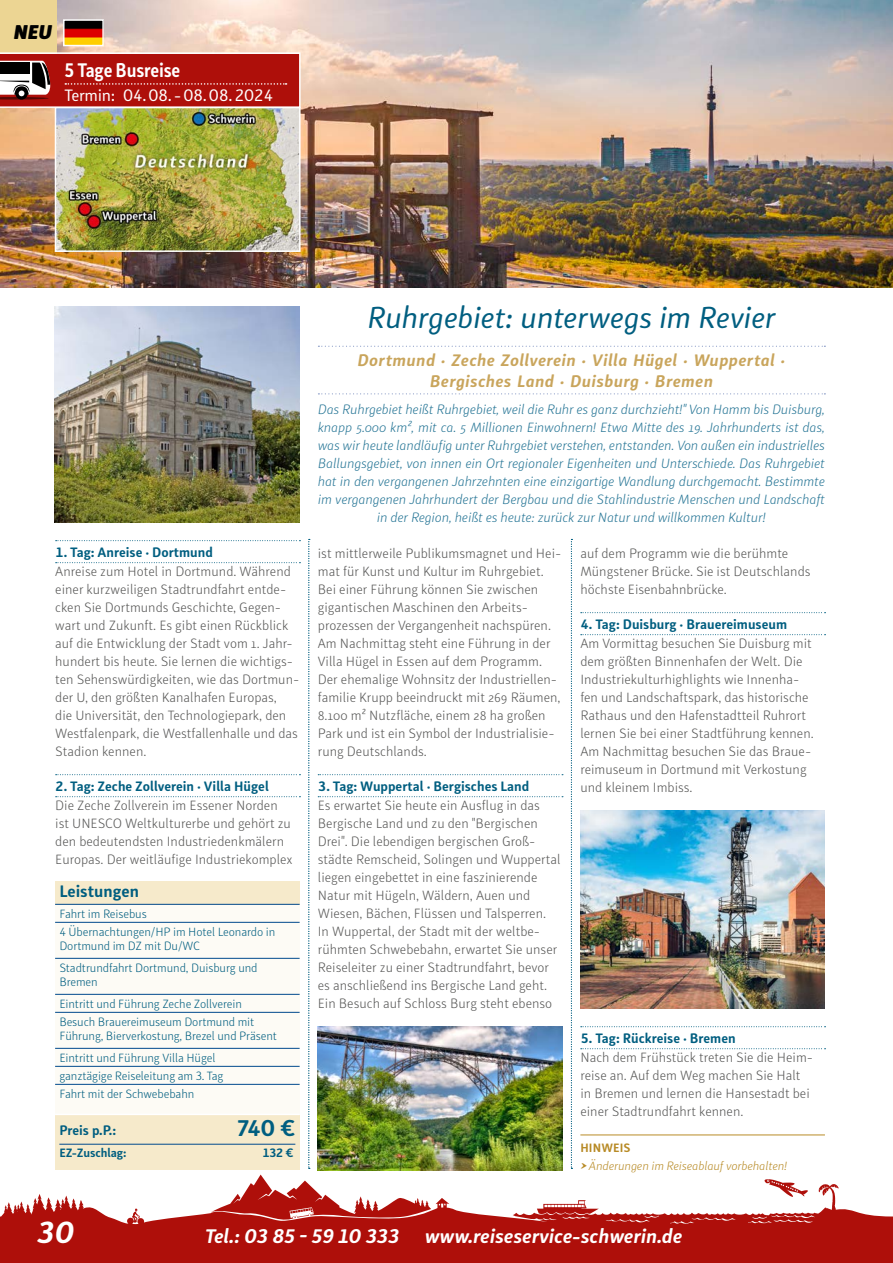
<style>
.page{position:relative;width:893px;height:1263px;background:#fff}
.page>*{position:absolute;margin:0;border:0;box-sizing:border-box;transform-origin:0 0}
.t1{font:italic 30px "Submariner R24";letter-spacing:-.015em;color:#005e80}
.t2{font:italic 700 30px "Submariner R24";color:#fff}
.t3{font:700 22.5px "Submariner R24";color:#005e80}
.t4{font:italic 700 19.5px "Submariner R24";color:#fff}
.t5{font:700 19.5px "Submariner R24";letter-spacing:-.01em;color:#fff;scale:.9 1}
.t6{font:italic 900 19.5px "Submariner R24";color:#000}
.t7{font:italic 700 16.5px/21px "Submariner R24";letter-spacing:.025em;color:#c9a55c;text-align:center}
.t8{font:16.5px "Submariner R24";letter-spacing:-.02em;color:#fff}
.t9{font:700 16.5px "Submariner R24";color:#005e80}
.t10{font:300 13.5px/18px "Submariner R24";color:#575756}
.t11{font:italic 300 13.5px/18px "Submariner R24";letter-spacing:-.01em;color:#277696;text-align:center}
.t12{font:700 13.5px "Submariner R24";color:#005e80}
.t13{font:300 12px/18px "Submariner R24";letter-spacing:-.01em;color:#005e80}
.t14{font:italic 300 12px "Submariner R24";letter-spacing:-.01em;color:#b88b27}
.t15{font:700 12px "Submariner R24";letter-spacing:-.01em;color:#005e80}
.t16{font:700 12px "Submariner R24";letter-spacing:.01em;color:#b88b27}
</style>
<div class="page">
<img style="left:0;top:0;width:893px;height:287px">
<img style="left:55px;top:306px;width:245px;height:216px">
<img style="left:58px;top:110px;width:240px;height:139px">
<div style="left:55px;top:107px;width:246px;height:145px;border:2px solid #fff"></div>
<div style="left:0;top:1174px;width:893px;height:89px;background:#ae0f0a"></div>
<svg style="left:56px;top:540px;width:244px;height:2px"></svg>
<svg style="left:56px;top:562px;width:244px;height:1px"></svg>
<svg style="left:56px;top:774px;width:244px;height:1px"></svg>
<svg style="left:56px;top:796px;width:244px;height:1px"></svg>
<svg style="left:318px;top:774px;width:245px;height:1px"></svg>
<svg style="left:318px;top:796px;width:245px;height:1px"></svg>
<svg style="left:581px;top:612px;width:245px;height:1px"></svg>
<svg style="left:581px;top:634px;width:245px;height:1px"></svg>
<svg style="left:581px;top:1026px;width:245px;height:1px"></svg>
<svg style="left:581px;top:1048px;width:245px;height:1px"></svg>
<hr style="left:580px;top:1135px;width:245px;height:1px;background:#b88b27">
<svg style="left:308px;top:539px;width:2px;height:630px"></svg>
<svg style="left:571px;top:539px;width:1px;height:630px"></svg>
<div style="left:55px;top:881px;width:245px;height:23px;background:#f6eacb"></div>
<div style="left:55px;top:905px;width:245px;height:37px;background:#fdfbf5"></div>
<hr style="left:55px;top:904px;width:245px;height:1px;background:#00498d">
<div style="left:55px;top:923px;width:245px;height:51px;background:#fdfbf5"></div>
<hr style="left:55px;top:922px;width:245px;height:1px;background:#00498d">
<div style="left:55px;top:959px;width:245px;height:51px;background:#fdfbf5"></div>
<hr style="left:55px;top:958px;width:245px;height:1px;background:#00498d">
<div style="left:55px;top:995px;width:245px;height:37px;background:#fdfbf5"></div>
<hr style="left:55px;top:994px;width:245px;height:1px;background:#00498d">
<div style="left:55px;top:1013px;width:245px;height:51px;background:#fdfbf5"></div>
<hr style="left:55px;top:1012px;width:245px;height:1px;background:#00498d">
<div style="left:55px;top:1049px;width:245px;height:37px;background:#fdfbf5"></div>
<hr style="left:55px;top:1048px;width:245px;height:1px;background:#00498d">
<hr style="left:55px;top:1066px;width:245px;height:1px;background:#00498d">
<div style="left:55px;top:1085px;width:245px;height:37px;background:#fdfbf5"></div>
<hr style="left:55px;top:1084px;width:245px;height:1px;background:#00498d">
<div style="left:55px;top:1115px;width:245px;height:31px;background:#f6eacb"></div>
<hr style="left:55px;top:1113px;width:245px;height:2px;background:#fff">
<div style="left:55px;top:1139px;width:245px;height:31px;background:#f6eacb"></div>
<hr style="left:59px;top:1144px;width:236px;height:1px;background:#00498d">
<svg style="left:318px;top:346px;width:507px;height:1px"></svg>
<svg style="left:318px;top:393px;width:507px;height:1px"></svg>
<div style="left:0;top:0;width:56px;height:55px;background:#ecd593"></div>
<img style="left:318px;top:1026px;width:244px;height:144px">
<img style="left:580px;top:810px;width:245px;height:198px">
<svg style="left:0;top:1174px;width:893px;height:50px;fill:#fff"></svg>
<img style="left:66px;top:22px;width:35px;height:21px">
<div style="left:63px;top:19px;width:41px;height:27px;border:2px solid #fff"></div>
<svg style="left:0;top:52px;width:301px;height:56px"></svg>
<h3 class="t6" style="left:14px;top:18px;width:40px">NEU</h3>
<h3 class="t5" style="left:65px;top:57px;width:130px">5 Tage Busreise</h3>
<p class="t8" style="left:65px;top:85px;width:211px">Termin: 04. 08. - 08. 08. 2024</p>
<p class="t12" style="left:55px;top:543px;width:159px">1. Tag: Anreise · Dortmund</p>
<p class="t10" style="left:55px;top:562px;width:246px">Anreise zum Hotel in Dortmund. Während einer kurzweiligen Stadtrundfahrt entde&shy;cken Sie Dortmunds Geschichte, Gegen&shy;wart und Zukunft. Es gibt einen Rückblick auf die Entwicklung der Stadt vom 1. Jahr&shy;hundert bis heute. Sie lernen die wichtigs&shy;ten Sehenswürdigkeiten, wie das Dortmun&shy;der U, den größten Kanalhafen Europas,<br>die Universität, den Technologiepark, den Westfalenpark, die Westfallenhalle und das Stadion kennen.</p>
<p class="t12" style="left:55px;top:777px;width:215px">2. Tag: Zeche Zollverein · Villa Hügel</p>
<p class="t10" style="left:55px;top:796px;width:239px">Die Zeche Zollverein im Essener Norden ist UNESCO Weltkulturerbe und gehört zu den bedeutendsten Industriedenkmälern Europas. Der weitläufige Industriekomplex</p>
<p class="t9" style="left:59px;top:880px;width:81px">Leistungen</p>
<p class="t13" style="left:59px;top:904px;width:217px">Fahrt im Reisebus<br>4 Übernachtungen/HP im Hotel Leonardo in</p>
<p class="t13" style="left:59px;top:935px;width:200px;line-height:21.8px">Dortmund im DZ mit Du/WC<br>Stadtrundfahrt Dortmund, Duisburg und</p>
<p class="t13" style="left:59px;top:971px;width:184px;line-height:21.8px">Bremen<br>Eintritt und Führung Zeche Zollverein</p>
<p class="t13" style="left:59px;top:1014px;width:219px;line-height:14.2px">Besuch Brauereimuseum Dortmund mit<br>Führung, Bierverkostung, Brezel und Präsent</p>
<p class="t13" style="left:59px;top:1048px;width:166px">Eintritt und Führung Villa Hügel ganztägige Reiseleitung am 3. Tag<br>Fahrt mit der Schwebebahn</p>
<p class="t12" style="left:59px;top:1121px;width:58px">Preis p.P.:</p>
<h2 class="t3" style="left:237px;top:1113px;width:60px">740 €</h2>
<p class="t15" style="left:59px;top:1145px;width:69px">EZ-Zuschlag:</p>
<p class="t15" style="left:263px;top:1145px;width:32px">132 €</p>
<h1 class="t1" style="left:367px;top:298px;width:410px">Ruhrgebiet: unterwegs im Revier</h1>
<p class="t7" style="left:357px;top:349px;width:429px">Dortmund · Zeche Zollverein · Villa Hügel · Wuppertal ·<br>Bergisches Land · Duisburg · Bremen</p>
<p class="t11" style="left:318px;top:400px;width:509px">Das Ruhrgebiet heißt Ruhrgebiet, weil die Ruhr es ganz durchzieht!" Von Hamm bis Duisburg, knapp 5.000 km², mit ca. 5 Millionen Einwohnern! Etwa Mitte des 19. Jahrhunderts ist das, was wir heute landläufig unter Ruhrgebiet verstehen, entstanden. Von außen ein industrielles Ballungsgebiet, von innen ein Ort regionaler Eigenheiten und Unterschiede. Das Ruhrgebiet hat in den vergangenen Jahrzehnten eine einzigartige Wandlung durchgemacht. Bestimmte im vergangenen Jahrhundert der Bergbau und die Stahlindustrie Menschen und Landschaft in der Region, heißt es heute: zurück zur Natur und willkommen Kultur!</p>
<p class="t10" style="left:318px;top:544px;width:245px">ist mittlerweile Publikumsmagnet und Hei&shy;mat für Kunst und Kultur im Ruhrgebiet.<br>Bei einer Führung können Sie zwischen gigantischen Maschinen den Arbeits&shy;prozessen der Vergangenheit nachspüren.<br>Am Nachmittag steht eine Führung in der Villa Hügel in Essen auf dem Programm.<br>Der ehemalige Wohnsitz der Industriellen&shy;familie Krupp beeindruckt mit 269 Räumen, 8.100 m² Nutzfläche, einem 28 ha großen Park und ist ein Symbol der Industrialisie&shy;rung Deutschlands.</p>
<p class="t12" style="left:318px;top:777px;width:213px">3. Tag: Wuppertal · Bergisches Land</p>
<p class="t10" style="left:318px;top:796px;width:244px">Es erwartet Sie heute ein Ausflug in das Bergische Land und zu den "Bergischen Drei". Die lebendigen bergischen Groß&shy;städte Remscheid, Solingen und Wuppertal liegen eingebettet in eine faszinierende Natur mit Hügeln, Wäldern, Auen und Wiesen, Bächen, Flüssen und Talsperren.<br>In Wuppertal, der Stadt mit der weltbe&shy;rühmten Schwebebahn, erwartet Sie unser Reiseleiter zu einer Stadtrundfahrt, bevor es anschließend ins Bergische Land geht.<br>Ein Besuch auf Schloss Burg steht ebenso</p>
<p class="t10" style="left:580px;top:544px;width:232px">auf dem Programm wie die berühmte<br>Müngstener Brücke. Sie ist Deutschlands höchste Eisenbahnbrücke.</p>
<p class="t12" style="left:580px;top:615px;width:208px">4. Tag: Duisburg · Brauereimuseum</p>
<p class="t10" style="left:580px;top:634px;width:235px">Am Vormittag besuchen Sie Duisburg mit dem größten Binnenhafen der Welt. Die Industriekulturhighlights wie Innenha&shy;fen und Landschaftspark, das historische Rathaus und den Hafenstadtteil Ruhrort lernen Sie bei einer Stadtführung kennen.<br>Am Nachmittag besuchen Sie das Braue&shy;reimuseum in Dortmund mit Verkostung und kleinem Imbiss.</p>
<p class="t12" style="left:580px;top:1029px;width:157px">5. Tag: Rückreise · Bremen</p>
<p class="t10" style="left:580px;top:1048px;width:234px">Nach dem Frühstück treten Sie die Heim&shy;reise an. Auf dem Weg machen Sie Halt in Bremen und lernen die Hansestadt bei einer Stadtrundfahrt kennen.</p>
<p class="t16" style="left:580px;top:1140px;width:52px">HINWEIS</p>
<p class="t14" style="left:580px;top:1158px;width:208px">➤Änderungen im Reiseablauf vorbehalten!</p>
<h1 class="t2" style="left:37px;top:1212px;width:39px">30</h1>
<h3 class="t4" style="left:205px;top:1223px;width:196px">Tel.: 03 85 - 59 10 333</h3>
<h3 class="t4" style="left:425px;top:1223px;width:259px">www.reiseservice-schwerin.de</h3>
</div>
